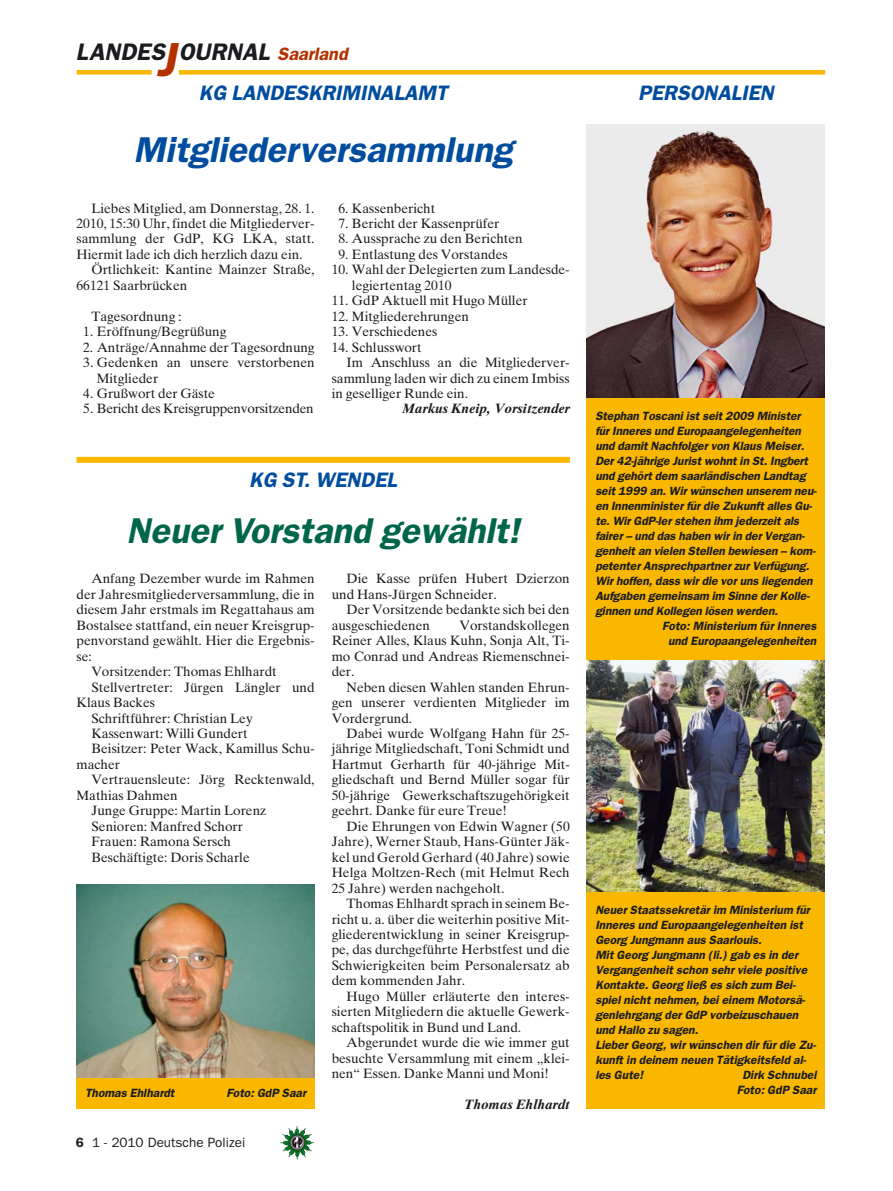
<style>
.page{position:relative;width:893px;height:1191px;background:#fff}
.page>*{position:absolute;margin:0;border:0;box-sizing:border-box;transform-origin:0 0}
.t1{font:italic 600 36px "Franklin Gothic";color:#004d9f}
.t2{font:italic 600 36px "Franklin Gothic";color:#00664a}
.t3{font:italic 600 24px "Franklin Gothic";color:#1b1c20}
.t4{font:italic 600 21px "Franklin Gothic";color:#004d9f}
.t5{font:13.5px/15.5px "Times Ten";color:#1b1c20;text-align:justify}
.t6{font:italic 700 13.5px "Times Ten";color:#1b1c20}
.t7{font:13.5px "Franklin Gothic";color:#1b1c20}
.t8{font:italic 600 12px/15px "Franklin Gothic";letter-spacing:-.005em;color:#1b1c20}
.s1{font-size:48px;color:#b43200}
.s2{font-size:18px;color:#b43200}
.s3{font-weight:600}
</style>
<div class="page">
<img style="left:282px;top:1127px;width:32px;height:32px">
<hr style="left:77px;top:70px;width:75px;height:4px;background:#f9b700">
<div style="left:179px;top:70px;width:646px;height:5px;background:#f9b700"></div>
<img style="left:587px;top:124px;width:238px;height:274px">
<div style="left:587px;top:398px;width:238px;height:263px;background:#f9b700"></div>
<div style="left:77px;top:457px;width:493px;height:6px;background:#f9b700"></div>
<img style="left:77px;top:884px;width:238px;height:194px">
<div style="left:77px;top:1078px;width:238px;height:31px;background:#f9b700"></div>
<img style="left:587px;top:661px;width:238px;height:231px">
<div style="left:587px;top:892px;width:238px;height:217px;background:#f9b700"></div>
<h2 class="t3" style="left:76px;top:44px;width:276px">LANDES<span class="s1">J</span>OURNAL <span class="s2">Saarland</span></h2>
<h3 class="t4" style="left:199px;top:86px;width:254px">KG LANDESKRIMINALAMT</h3>
<h3 class="t4" style="left:638px;top:86px;width:141px">PERSONALIEN</h3>
<h1 class="t1" style="left:134px;top:137px;width:381px">Mitgliederversammlung</h1>
<p class="t5" style="left:91px;top:201px;width:225px">Liebes Mitglied, am Donnerstag, 28. 1.</p>
<p class="t5" style="left:77px;top:217px;width:240px">2010, 15:30 Uhr, findet die Mitgliederver-</p>
<p class="t5" style="left:77px;top:232px;width:240px">sammlung der GdP, KG LKA, statt.</p>
<p class="t5" style="left:77px;top:248px;width:228px">Hiermit lade ich dich herzlich dazu ein.</p>
<p class="t5" style="left:91px;top:263px;width:225px">Örtlichkeit: Kantine Mainzer Straße,</p>
<p class="t5" style="left:77px;top:279px;width:112px">66121 Saarbrücken</p>
<p class="t5" style="left:91px;top:310px;width:92px">Tagesordnung :</p>
<p class="t5" style="left:83px;top:325px;width:145px">1. Eröffnung/Begrüßung</p>
<p class="t5" style="left:83px;top:341px;width:233px">2. Anträge/Annahme der Tagesordnung</p>
<p class="t5" style="left:97px;top:356px;width:219px;text-indent:-14px">3. Gedenken an unsere verstorbenen<br>Mitglieder</p>
<p class="t5" style="left:83px;top:387px;width:133px">4. Grußwort der Gäste</p>
<p class="t5" style="left:83px;top:402px;width:232px">5. Bericht des Kreisgruppenvorsitzenden</p>
<p class="t5" style="left:338px;top:201px;width:98px">6. Kassenbericht</p>
<p class="t5" style="left:338px;top:217px;width:162px">7. Bericht der Kassenprüfer</p>
<p class="t5" style="left:338px;top:232px;width:186px">8. Aussprache zu den Berichten</p>
<p class="t5" style="left:338px;top:248px;width:171px">9. Entlastung des Vorstandes</p>
<p class="t5" style="left:352px;top:263px;width:219px;text-indent:-20px">10. Wahl der Delegierten zum Landesde&shy;legiertentag 2010</p>
<p class="t5" style="left:332px;top:294px;width:198px">11. GdP Aktuell mit Hugo Müller</p>
<p class="t5" style="left:332px;top:310px;width:139px">12. Mitgliederehrungen</p>
<p class="t5" style="left:332px;top:325px;width:107px">13. Verschiedenes</p>
<p class="t5" style="left:332px;top:341px;width:92px">14. Schlusswort</p>
<p class="t5" style="left:347px;top:356px;width:225px">Im Anschluss an die Mitgliederver-</p>
<p class="t5" style="left:332px;top:371px;width:240px">sammlung laden wir dich zu einem Imbiss</p>
<p class="t5" style="left:332px;top:387px;width:138px">in geselliger Runde ein.</p>
<p class="t6" style="left:402px;top:404px;width:169px">Markus Kneip, Vorsitzender</p>
<h3 class="t4" style="left:249px;top:472px;width:149px">KG ST. WENDEL</h3>
<h1 class="t2" style="left:127px;top:518px;width:401px">Neuer Vorstand gewählt!</h1>
<p class="t5" style="left:91px;top:572px;width:225px">Anfang Dezember wurde im Rahmen</p>
<p class="t5" style="left:77px;top:588px;width:240px">der Jahresmitgliederversammlung, die in</p>
<p class="t5" style="left:77px;top:603px;width:240px">diesem Jahr erstmals im Regattahaus am</p>
<p class="t5" style="left:77px;top:619px;width:240px">Bostalsee stattfand, ein neuer Kreisgrup-</p>
<p class="t5" style="left:77px;top:634px;width:240px">penvorstand gewählt. Hier die Ergebnis-</p>
<p class="t5" style="left:77px;top:650px;width:17px">se:</p>
<p class="t5" style="left:91px;top:665px;width:187px">Vorsitzender: Thomas Ehlhardt</p>
<p class="t5" style="left:91px;top:680px;width:225px">Stellvertreter: Jürgen Längler und</p>
<p class="t5" style="left:77px;top:696px;width:80px">Klaus Backes</p>
<p class="t5" style="left:91px;top:711px;width:163px">Schriftführer: Christian Ley</p>
<p class="t5" style="left:91px;top:727px;width:158px">Kassenwart: Willi Gundert</p>
<p class="t5" style="left:91px;top:742px;width:225px">Beisitzer: Peter Wack, Kamillus Schu-</p>
<p class="t5" style="left:77px;top:758px;width:45px">macher</p>
<p class="t5" style="left:91px;top:773px;width:225px">Vertrauensleute: Jörg Recktenwald,</p>
<p class="t5" style="left:77px;top:789px;width:103px">Mathias Dahmen</p>
<p class="t5" style="left:91px;top:804px;width:176px">Junge Gruppe: Martin Lorenz</p>
<p class="t5" style="left:91px;top:819px;width:153px">Senioren: Manfred Schorr</p>
<p class="t5" style="left:91px;top:835px;width:141px">Frauen: Ramona Sersch</p>
<p class="t5" style="left:91px;top:850px;width:160px">Beschäftigte: Doris Scharle</p>
<p class="t8" style="left:85px;top:1086px;width:93px">Thomas Ehlhardt</p>
<p class="t8" style="left:226px;top:1086px;width:83px">Foto: GdP Saar</p>
<p class="t7" style="left:76px;top:1137px;width:171px"><span class="s3">6</span> 1 - 2010 Deutsche Polizei</p>
<p class="t5" style="left:332px;top:572px;width:240px;text-indent:15px">Die Kasse prüfen Hubert Dzierzon und Hans-Jürgen Schneider.</p>
<p class="t5" style="left:332px;top:603px;width:240px;text-indent:15px">Der Vorsitzende bedankte sich bei den ausgeschiedenen</p>
<p class="t5" style="left:332px;top:619px;width:240px;text-indent:128px">Vorstandskollegen Reiner Alles, Klaus Kuhn, Sonja Alt, Ti&shy;mo Conrad und Andreas Riemenschnei&shy;der.</p>
<p class="t5" style="left:332px;top:680px;width:240px;text-indent:15px">Neben diesen Wahlen standen Ehrun&shy;gen unserer verdienten Mitglieder im Vordergrund.</p>
<p class="t5" style="left:332px;top:727px;width:240px;text-indent:15px">Dabei wurde Wolfgang Hahn für 25- jährige Mitgliedschaft, Toni Schmidt und Hartmut Gerharth für 40-jährige Mit&shy;gliedschaft und Bernd Müller sogar für 50-jährige Gewerkschaftszugehörigkeit geehrt. Danke für eure Treue!</p>
<p class="t5" style="left:332px;top:819px;width:240px;text-indent:15px">Die Ehrungen von Edwin Wagner (50<br>Jahre), Werner Staub, Hans-Günter Jäk&shy;kel und Gerold Gerhard (40 Jahre) sowie Helga Moltzen-Rech (mit Helmut Rech 25 Jahre) werden nachgeholt.</p>
<p class="t5" style="left:332px;top:897px;width:240px;text-indent:15px">Thomas Ehlhardt sprach in seinem Be&shy;richt u. a. über die weiterhin positive Mit&shy;gliederentwicklung in seiner Kreisgrup&shy;pe, das durchgeführte Herbstfest und die Schwierigkeiten beim Personalersatz ab dem kommenden Jahr.</p>
<p class="t5" style="left:332px;top:989px;width:240px;text-indent:15px">Hugo Müller erläuterte den interes&shy;sierten Mitgliedern die aktuelle Gewerk&shy;schaftspolitik in Bund und Land.</p>
<p class="t5" style="left:332px;top:1036px;width:240px;text-indent:15px">Abgerundet wurde die wie immer gut besuchte Versammlung mit einem „klei&shy;nen“ Essen. Danke Manni und Moni!</p>
<p class="t6" style="left:465px;top:1099px;width:107px">Thomas Ehlhardt</p>
<p class="t8" style="left:595px;top:409px;width:209px">Stephan Toscani ist seit 2009 Minister</p>
<p class="t8" style="left:595px;top:424px;width:209px">für Inneres und Europaangelegenheiten</p>
<p class="t8" style="left:595px;top:439px;width:213px">und damit Nachfolger von Klaus Meiser.</p>
<p class="t8" style="left:595px;top:454px;width:216px">Der 42-jährige Jurist wohnt in St. Ingbert</p>
<p class="t8" style="left:595px;top:469px;width:212px">und gehört dem saarländischen Landtag</p>
<p class="t8" style="left:595px;top:484px;width:224px">seit 1999 an. Wir wünschen unserem neu-</p>
<p class="t8" style="left:595px;top:499px;width:220px">en Innenminister für die Zukunft alles Gu-</p>
<p class="t8" style="left:595px;top:514px;width:207px">te. Wir GdP-ler stehen ihm jederzeit als</p>
<p class="t8" style="left:595px;top:529px;width:213px">fairer – und das haben wir in der Vergan-</p>
<p class="t8" style="left:595px;top:544px;width:223px">genheit an vielen Stellen bewiesen – kom-</p>
<p class="t8" style="left:595px;top:559px;width:218px">petenter Ansprechpartner zur Verfügung.</p>
<p class="t8" style="left:595px;top:574px;width:221px">Wir hoffen, dass wir die vor uns liegenden</p>
<p class="t8" style="left:595px;top:589px;width:217px">Aufgaben gemeinsam im Sinne der Kolle-</p>
<p class="t8" style="left:595px;top:604px;width:186px">ginnen und Kollegen lösen werden.</p>
<p class="t8" style="left:662px;top:619px;width:158px">Foto: Ministerium für Inneres</p>
<p class="t8" style="left:668px;top:634px;width:152px">und Europaangelegenheiten</p>
<p class="t8" style="left:595px;top:903px;width:224px">Neuer Staatssekretär im Ministerium für Inneres und Europaangelegenheiten ist Georg Jungmann aus Saarlouis.<br>Mit Georg Jungmann (li.) gab es in der Vergangenheit schon sehr viele positive Kontakte. Georg ließ es sich zum Bei&shy;spiel nicht nehmen, bei einem Motorsä&shy;genlehrgang der GdP vorbeizuschauen und Hallo zu sagen.<br>Lieber Georg, wir wünschen dir für die Zu&shy;kunft in deinem neuen Tätigkeitsfeld al&shy;les Gute!</p>
<p class="t8" style="left:737px;top:1068px;width:83px;text-align:center">Dirk Schnubel<br>Foto: GdP Saar</p>
</div>
